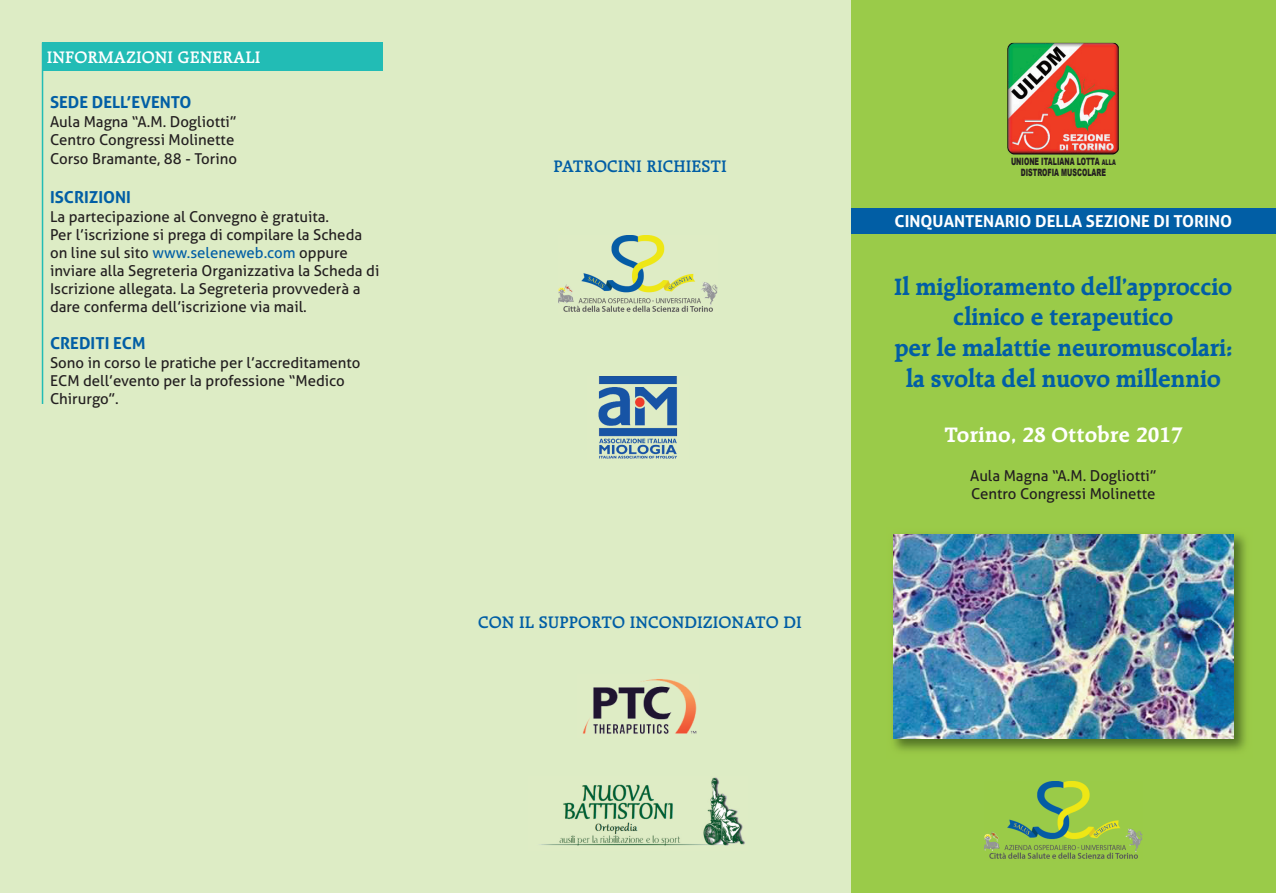
<style>
.page{position:relative;width:1276px;height:893px;background:#fff}
.page>*{position:absolute;margin:0;border:0;box-sizing:border-box;transform-origin:0 0}
.t1{font:700 25.5px/30.6px "Raleigh";letter-spacing:-.02em;color:#015ea5;text-align:center}
.t2{font:700 22.5px "Raleigh";color:#fff}
.t3{font:600 18px "Raleigh";color:#015ea5}
.t4{font:600 18px "Raleigh";color:#fff}
.t5{font:700 16.5px "Aller";color:#015ea5}
.t6{font:700 16.5px "Aller";color:#fff}
.t7{font:15px/18px "Aller";color:#231f20}
.t8{font:900 10.05px/10.4px "Arial";color:#231f20;text-align:center;scale:.63 1}
.s1{color:#015ea5}
.s2{font-size:7.8px}
</style>
<div class="page">
<div style="left:850px;top:0;width:426px;height:893px;background:#9acb49"></div>
<div style="left:425px;top:0;width:425px;height:893px;background:#ddecc5"></div>
<div style="left:0;top:0;width:425px;height:893px;background:#ddecc5"></div>
<img style="left:1007px;top:43px;width:111px;height:112px">
<div style="left:850px;top:208px;width:426px;height:26px;background:#015ea5"></div>
<img style="left:984px;top:781px;width:158px;height:78px">
<img style="left:559px;top:235px;width:158px;height:77px">
<div style="left:43px;top:43px;width:340px;height:28px;background:#22bcb5"></div>
<img style="left:598px;top:377px;width:80px;height:82px">
<img style="left:582px;top:679px;width:115px;height:55px">
<img style="left:541px;top:777px;width:204px;height:69px">
<img style="left:893px;top:534px;width:353px;height:217px">
<img style="left:893px;top:534px;width:340px;height:205px">
<hr style="left:42px;top:43px;width:1px;height:361px;background:#22bcb5">
<p class="t4" style="left:47px;top:49px;width:215px">INFORMAZIONI GENERALI</p>
<p class="t5" style="left:50px;top:92px;width:143px">SEDE DELL’EVENTO</p>
<p class="t7" style="left:50px;top:112px;width:188px;line-height:18.6px">Aula Magna “A.M. Dogliotti”<br>Centro Congressi Molinette<br>Corso Bramante, 88 - Torino</p>
<p class="t5" style="left:50px;top:188px;width:82px">ISCRIZIONI</p>
<p class="t7" style="left:50px;top:208px;width:331px">La partecipazione al Convegno è gratuita.<br>Per l’iscrizione si prega di compilare la Scheda on line sul sito <span class="s1">www.seleneweb.com</span> oppure inviare alla Segreteria Organizzativa la Scheda di Iscrizione allegata. La Segreteria provvederà a dare conferma dell’iscrizione via mail.</p>
<p class="t5" style="left:50px;top:334px;width:97px">CREDITI ECM</p>
<p class="t7" style="left:50px;top:354px;width:312px">Sono in corso le pratiche per l’accreditamento<br>ECM dell’evento per la professione “Medico<br>Chirurgo”.</p>
<p class="t3" style="left:553px;top:159px;width:175px">PATROCINI RICHIESTI</p>
<p class="t3" style="left:478px;top:615px;width:325px">CON IL SUPPORTO INCONDIZIONATO DI</p>
<p class="t8" style="left:1011px;top:156px;width:168px">UNIONE ITALIANA LOTTA <span class="s2">ALLA<br></span>DISTROFIA MUSCOLARE</p>
<p class="t6" style="left:894px;top:212px;width:339px">CINQUANTENARIO DELLA SEZIONE DI TORINO</p>
<h1 class="t1" style="left:894px;top:273px;width:340px">Il miglioramento dell’approccio clinico e terapeutico<br>per le malattie neuromuscolari: la svolta del nuovo millennio</h1>
<h2 class="t2" style="left:944px;top:425px;width:240px">Torino, 28 Ottobre 2017</h2>
<p class="t7" style="left:970px;top:467px;width:188px">Aula Magna “A.M. Dogliotti”<br>Centro Congressi Molinette</p>
</div>
